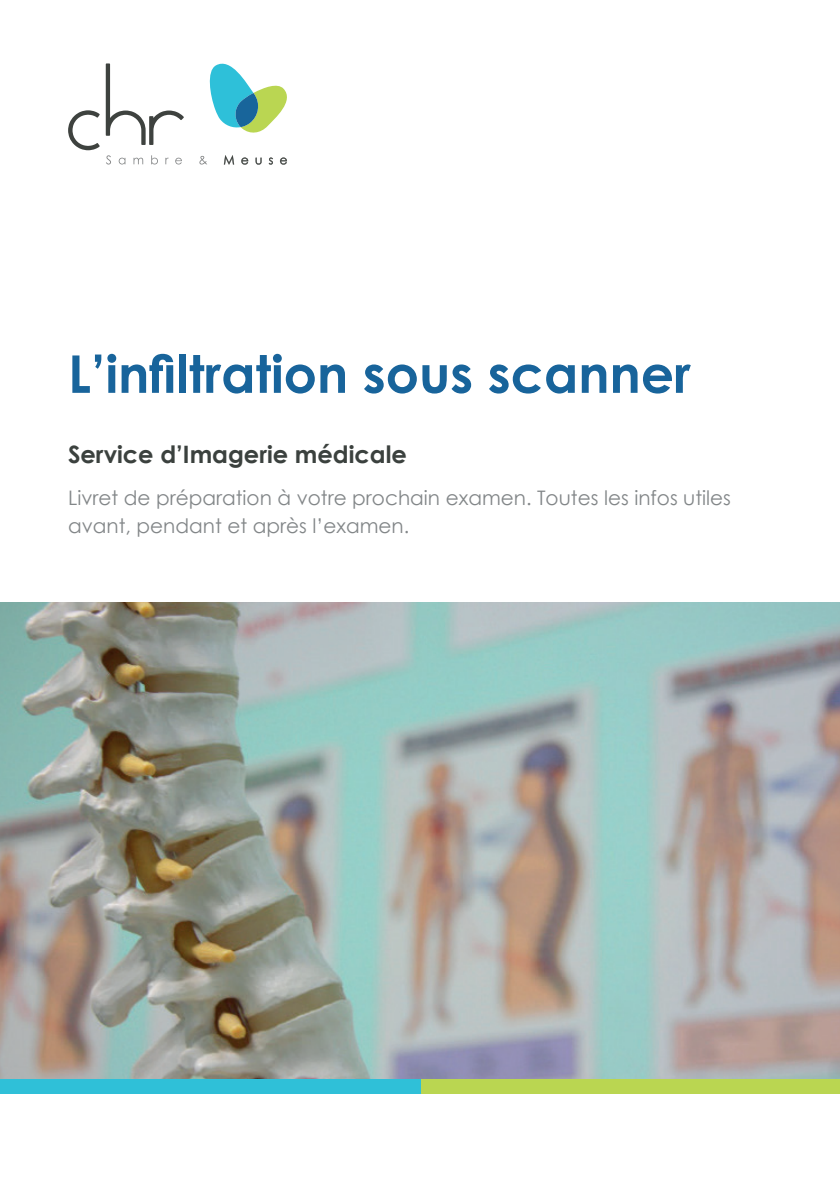
<style>
.page{position:relative;width:840px;height:1191px;background:#fff}
.page>*{position:absolute;margin:0;border:0;box-sizing:border-box;transform-origin:0 0}
.t1{font:700 52px "Century Gothic";color:#18649b}
.t2{font:700 24px "Century Gothic";color:#3b413e}
.t3{font:20px/28px "Century Gothic";color:#828688}
</style>
<div class="page">
<img style="left:0;top:603px;width:839px;height:476px">
<div style="left:420px;top:1079px;width:419px;height:14px;background:#bad651"></div>
<div style="left:0;top:1079px;width:420px;height:14px;background:#2fc0d8"></div>
<svg style="left:209px;top:63px;width:78px;height:70px"></svg>
<svg style="left:106px;top:155px;width:5px;height:9px"></svg>
<svg style="left:119px;top:158px;width:6px;height:6px"></svg>
<svg style="left:133px;top:158px;width:10px;height:6px"></svg>
<svg style="left:151px;top:155px;width:7px;height:9px"></svg>
<svg style="left:165px;top:158px;width:3px;height:6px"></svg>
<svg style="left:175px;top:158px;width:7px;height:6px"></svg>
<svg style="left:199px;top:156px;width:8px;height:8px"></svg>
<svg style="left:224px;top:155px;width:10px;height:9px"></svg>
<svg style="left:241px;top:157px;width:7px;height:7px"></svg>
<svg style="left:255px;top:158px;width:6px;height:6px"></svg>
<svg style="left:268px;top:157px;width:5px;height:7px"></svg>
<svg style="left:280px;top:157px;width:7px;height:7px"></svg>
<svg style="left:106px;top:63px;width:78px;height:82px"></svg>
<svg style="left:68px;top:110px;width:32px;height:40px"></svg>
<h1 class="t1" style="left:68px;top:334px;width:623px">L’infiltration sous scanner</h1>
<p class="t2" style="left:68px;top:436px;width:340px">Service d’Imagerie médicale</p>
<p class="t3" style="left:68px;top:483px;width:664px">Livret de préparation à votre prochain examen. Toutes les infos utiles avant, pendant et après l’examen.</p>
</div>
